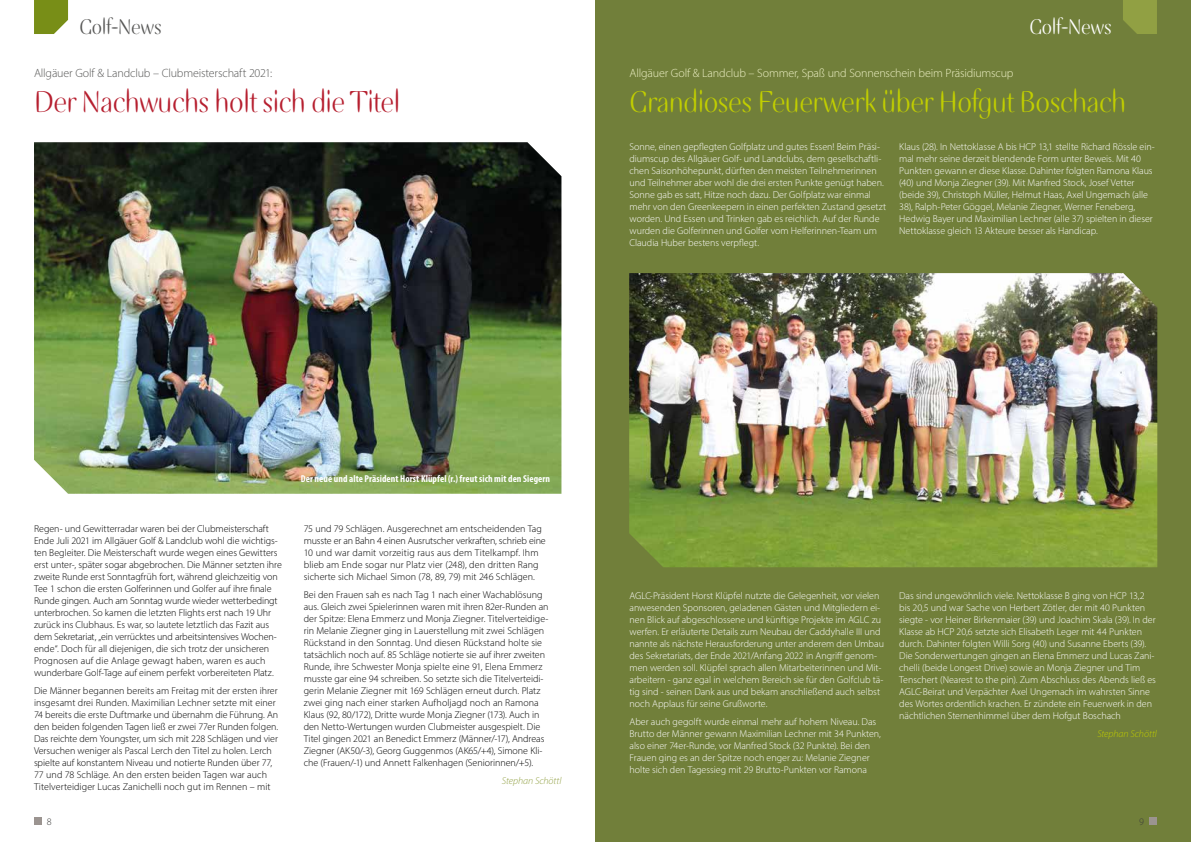
<style>
.page{position:relative;width:1191px;height:842px;background:#fff}
.page>*{position:absolute;margin:0;border:0;box-sizing:border-box;transform-origin:0 0}
.t1{font:34px "Ellipse ITC";letter-spacing:-.005em;color:#c1ce00}
.t2{font:34px "Ellipse ITC";letter-spacing:-.005em;color:#b61f2f}
.t3{font:24px "Ellipse ITC";color:#575756}
.t4{font:24px "Ellipse ITC";color:#fff}
.t5{font:300 12px "Myriad Pro";letter-spacing:-.015em;color:#edf0c5}
.t6{font:300 12px "Myriad Pro";letter-spacing:-.015em;color:#575756}
.t7{font:300 10px/12px "Myriad Pro";letter-spacing:-.005em;color:#fff}
.t8{font:300 10px/12px "Myriad Pro";color:#000}
.t9{font:700 condensed 10px "Myriad Pro";letter-spacing:.005em;color:#fff}
.t10{font:italic 300 10px "Myriad Pro";letter-spacing:-.005em;color:#91a043}
.t11{font:italic 300 10px "Myriad Pro";letter-spacing:-.005em;color:#c1ce00}
.t12{font:300 10px "Myriad Pro";color:#3c3c3b}
</style>
<div class="page">
<div style="left:595px;top:0;width:596px;height:842px;background:#717f3a"></div>
<img style="left:34px;top:142px;width:527px;height:352px">
<img style="left:629px;top:273px;width:528px;height:294px">
<svg style="left:34px;top:0;width:34px;height:34px"></svg>
<svg style="left:1123px;top:0;width:34px;height:34px"></svg>
<div style="left:1149px;top:818px;width:8px;height:7px;background:#9b9490"></div>
<div style="left:34px;top:818px;width:7px;height:7px;background:#9b9490"></div>
<h2 class="t3" style="left:79px;top:14px;width:84px">Golf-News</h2>
<h2 class="t4" style="left:1029px;top:14px;width:84px">Golf-News</h2>
<p class="t6" style="left:34px;top:66px;width:239px">Allgäuer Golf &amp; Landclub – Clubmeisterschaft 2021:</p>
<h1 class="t2" style="left:34px;top:83px;width:367px">Der Nachwuchs holt sich die Titel</h1>
<p class="t5" style="left:629px;top:66px;width:385px">Allgäuer Golf &amp; Landclub – Sommer, Spaß und Sonnenschein beim Präsidiumscup</p>
<h1 class="t1" style="left:629px;top:83px;width:498px">Grandioses Feuerwerk über Hofgut Boschach</h1>
<p class="t7" style="left:629px;top:140px;width:258px">Sonne, einen gepflegten Golfplatz und gutes Essen! Beim Präsi&shy;diumscup des Allgäuer Golf- und Landclubs, dem gesellschaftli&shy;chen Saisonhöhepunkt, dürften den meisten Teilnehmerinnen und Teilnehmer aber wohl die drei ersten Punkte genügt haben.<br>Sonne gab es satt, Hitze noch dazu. Der Golfplatz war einmal mehr von den Greenkeepern in einen perfekten Zustand gesetzt worden. Und Essen und Trinken gab es reichlich. Auf der Runde wurden die Golferinnen und Golfer vom Helferinnen-Team um Claudia Huber bestens verpflegt.</p>
<p class="t7" style="left:899px;top:140px;width:257px">Klaus (28). In Nettoklasse A bis HCP 13,1 stellte Richard Rössle ein&shy;mal mehr seine derzeit blendende Form unter Beweis. Mit 40<br>Punkten gewann er diese Klasse. Dahinter folgten Ramona Klaus (40) und Monja Ziegner (39). Mit Manfred Stock, Josef Vetter (beide 39), Christoph Müller, Helmut Haas, Axel Ungemach (alle 38), Ralph-Peter Göggel, Melanie Ziegner, Werner Feneberg, Hedwig Bayer und Maximilian Lechner (alle 37) spielten in dieser Nettoklasse gleich 13 Akteure besser als Handicap.</p>
<p class="t8" style="left:34px;top:523px;width:249px">Regen- und Gewitterradar waren bei der Clubmeisterschaft Ende Juli 2021 im Allgäuer Golf &amp; Landclub wohl die wichtigs&shy;ten Begleiter. Die Meisterschaft wurde wegen eines Gewitters erst unter-, später sogar abgebrochen. Die Männer setzten ihre zweite Runde erst Sonntagfrüh fort, während gleichzeitig von Tee 1 schon die ersten Golferinnen und Golfer auf ihre finale Runde gingen. Auch am Sonntag wurde wieder wetterbedingt unterbrochen. So kamen die letzten Flights erst nach 19 Uhr zurück ins Clubhaus. Es war, so lautete letztlich das Fazit aus dem Sekretariat, „ein verrücktes und arbeitsintensives Wochen&shy;ende“. Doch für all diejenigen, die sich trotz der unsicheren Prognosen auf die Anlage gewagt haben, waren es auch wunderbare Golf-Tage auf einem perfekt vorbereiteten Platz.</p>
<p class="t8" style="left:34px;top:685px;width:246px">Die Männer begannen bereits am Freitag mit der ersten ihrer insgesamt drei Runden. Maximilian Lechner setzte mit einer 74 bereits die erste Duftmarke und übernahm die Führung. An den beiden folgenden Tagen ließ er zwei 77er Runden folgen.<br>Das reichte dem Youngster, um sich mit 228 Schlägen und vier Versuchen weniger als Pascal Lerch den Titel zu holen. Lerch spielte auf konstantem Niveau und notierte Runden über 77, 77 und 78 Schläge. An den ersten beiden Tagen war auch Titelverteidiger Lucas Zanichelli noch gut im Rennen – mit</p>
<p class="t9" style="left:301px;top:473px;width:251px">Der neue und alte Präsident Horst Klüpfel (r.) freut sich mit den Siegern</p>
<p class="t8" style="left:304px;top:523px;width:243px">75 und 79 Schlägen. Ausgerechnet am entscheidenden Tag musste er an Bahn 4 einen Ausrutscher verkraften, schrieb eine 10 und war damit vorzeitig raus aus dem Titelkampf. Ihm blieb am Ende sogar nur Platz vier (248), den dritten Rang sicherte sich Michael Simon (78, 89, 79) mit 246 Schlägen.</p>
<p class="t8" style="left:304px;top:589px;width:246px">Bei den Frauen sah es nach Tag 1 nach einer Wachablösung aus. Gleich zwei Spielerinnen waren mit ihren 82er-Runden an der Spitze: Elena Emmerz und Monja Ziegner. Titelverteidige&shy;rin Melanie Ziegner ging in Lauerstellung mit zwei Schlägen Rückstand in den Sonntag. Und diesen Rückstand holte sie tatsächlich noch auf. 85 Schläge notierte sie auf ihrer zweiten Runde, ihre Schwester Monja spielte eine 91, Elena Emmerz musste gar eine 94 schreiben. So setzte sich die Titelverteidi&shy;gerin Melanie Ziegner mit 169 Schlägen erneut durch. Platz zwei ging nach einer starken Aufholjagd noch an Ramona Klaus (92, 80/172), Dritte wurde Monja Ziegner (173). Auch in den Netto-Wertungen wurden Clubmeister ausgespielt. Die Titel gingen 2021 an Benedict Emmerz (Männer/-17), Andreas Ziegner (AK50/-3), Georg Guggenmos (AK65/+4), Simone Kli&shy;che (Frauen/-1) und Annett Falkenhagen (Seniorinnen/+5).</p>
<p class="t10" style="left:502px;top:774px;width:61px">Stephan Schöttl</p>
<p class="t7" style="left:629px;top:590px;width:256px">AGLC-Präsident Horst Klüpfel nutzte die Gelegenheit, vor vielen anwesenden Sponsoren, geladenen Gästen und Mitgliedern ei&shy;nen Blick auf abgeschlossene und künftige Projekte im AGLC zu werfen. Er erläuterte Details zum Neubau der Caddyhalle III und nannte als nächste Herausforderung unter anderem den Umbau des Sekretariats, der Ende 2021/Anfang 2022 in Angriff genom&shy;men werden soll. Klüpfel sprach allen Mitarbeiterinnen und Mit&shy;arbeitern - ganz egal in welchem Bereich sie für den Golfclub tä&shy;tig sind - seinen Dank aus und bekam anschließend auch selbst noch Applaus für seine Grußworte.</p>
<p class="t7" style="left:629px;top:716px;width:253px">Aber auch gegolft wurde einmal mehr auf hohem Niveau. Das Brutto der Männer gewann Maximilian Lechner mit 34 Punkten, also einer 74er-Runde, vor Manfred Stock (32 Punkte). Bei den Frauen ging es an der Spitze noch enger zu: Melanie Ziegner holte sich den Tagessieg mit 29 Brutto-Punkten vor Ramona</p>
<p class="t7" style="left:899px;top:590px;width:258px">Das sind ungewöhnlich viele. Nettoklasse B ging von HCP 13,2 bis 20,5 und war Sache von Herbert Zötler, der mit 40 Punkten siegte - vor Heiner Birkenmaier (39) und Joachim Skala (39). In der Klasse ab HCP 20,6 setzte sich Elisabeth Leger mit 44 Punkten durch. Dahinter folgten Willi Sorg (40) und Susanne Eberts (39).<br>Die Sonderwertungen gingen an Elena Emmerz und Lucas Zani&shy;chelli (beide Longest Drive) sowie an Monja Ziegner und Tim Tenschert (Nearest to the pin). Zum Abschluss des Abends ließ es AGLC-Beirat und Verpächter Axel Ungemach im wahrsten Sinne des Wortes ordentlich krachen. Er zündete ein Feuerwerk in den nächtlichen Sternenhimmel über dem Hofgut Boschach</p>
<p class="t11" style="left:1097px;top:728px;width:61px">Stephan Schöttl</p>
<p class="t12" style="left:47px;top:816px;width:6px">8</p>
<p class="t12" style="left:1139px;top:816px;width:6px">9</p>
</div>
